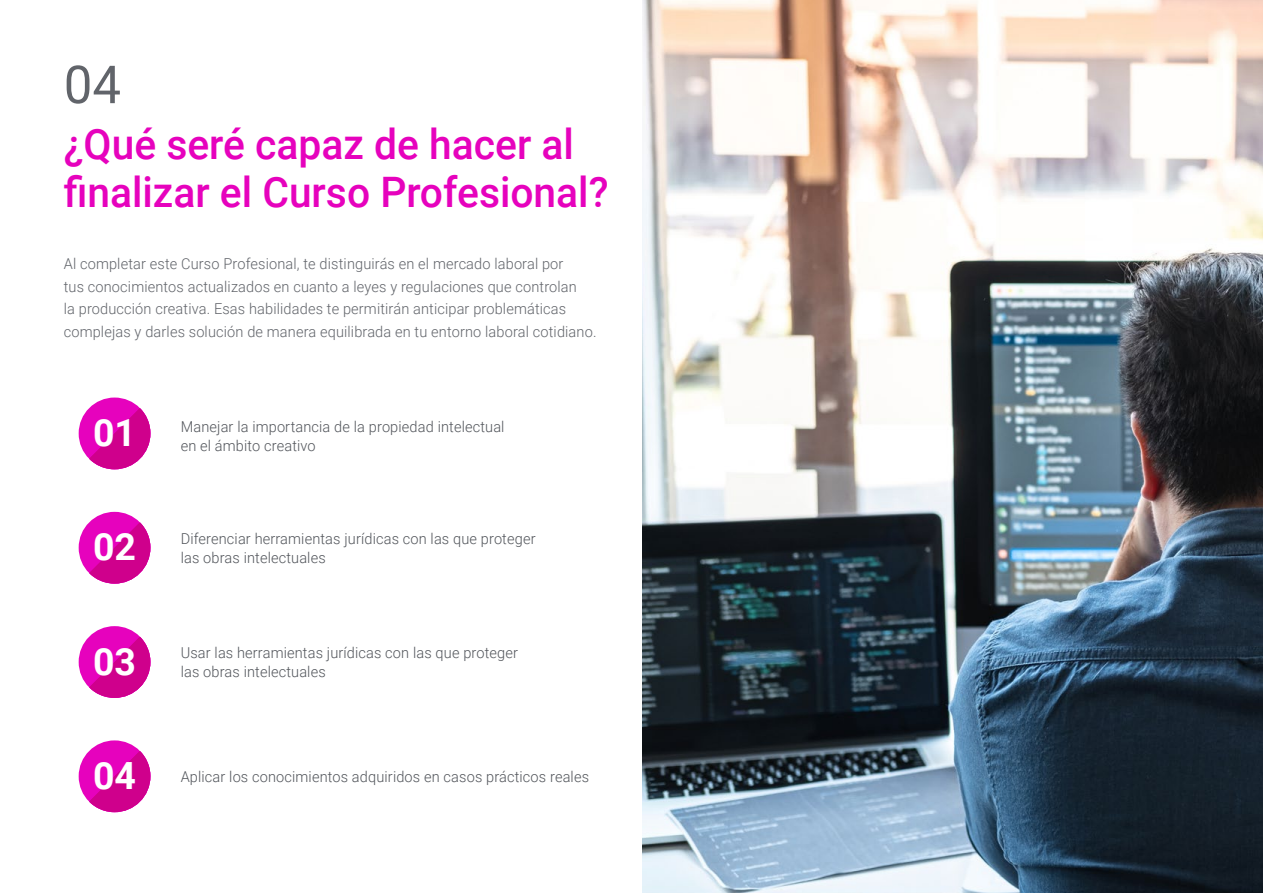
<style>
.page{position:relative;width:1263px;height:893px;background:#fff}
.page>*{position:absolute;margin:0;border:0;box-sizing:border-box;transform-origin:0 0}
.t1{font:52.5px "Roboto";color:#61646a}
.t2{font:500 42px/48px "Roboto";color:#e602bd}
.t3{font:700 37.5px "Roboto";color:#fff}
.t4{font:300 15px/22.5px "Roboto";letter-spacing:.01em;color:#61646a}
.t5{font:300 15px/19.5px "Roboto";letter-spacing:.01em;color:#52555b}
</style>
<div class="page">
<div style="left:79px;top:512px;width:71px;height:72px;background:#e602bd;border-radius:50%"></div>
<svg style="left:89px;top:522px;width:61px;height:62px"></svg>
<div style="left:79px;top:740px;width:71px;height:72px;background:#e602bd;border-radius:50%"></div>
<svg style="left:89px;top:751px;width:61px;height:61px"></svg>
<div style="left:79px;top:626px;width:71px;height:72px;background:#e602bd;border-radius:50%"></div>
<svg style="left:89px;top:637px;width:61px;height:61px"></svg>
<div style="left:79px;top:398px;width:71px;height:71px;background:#e602bd;border-radius:50%"></div>
<svg style="left:89px;top:408px;width:61px;height:61px"></svg>
<img style="left:642px;top:0;width:621px;height:893px">
<h1 class="t1" style="left:64px;top:48px;width:59px">04</h1>
<h2 class="t2" style="left:64px;top:119px;width:546px">¿Qué seré capaz de hacer al finalizar el Curso Profesional?</h2>
<p class="t4" style="left:64px;top:252px;width:534px">Al completar este Curso Profesional, te distinguirás en el mercado laboral por<br>tus conocimientos actualizados en cuanto a leyes y regulaciones que controlan<br>la producción creativa. Esas habilidades te permitirán anticipar problemáticas complejas y darles solución de manera equilibrada en tu entorno laboral cotidiano.</p>
<h3 class="t3" style="left:93px;top:407px;width:45px">01</h3>
<p class="t5" style="left:181px;top:416px;width:325px">Manejar la importancia de la propiedad intelectual</p>
<p class="t5" style="left:181px;top:436px;width:137px">en el ámbito creativo</p>
<h3 class="t3" style="left:93px;top:521px;width:45px">02</h3>
<p class="t5" style="left:181px;top:528px;width:356px">Diferenciar herramientas jurídicas con las que proteger las obras intelectuales</p>
<h3 class="t3" style="left:93px;top:635px;width:45px">03</h3>
<p class="t5" style="left:181px;top:642px;width:339px">Usar las herramientas jurídicas con las que proteger las obras intelectuales</p>
<h3 class="t3" style="left:93px;top:749px;width:45px">04</h3>
<p class="t5" style="left:181px;top:766px;width:410px">Aplicar los conocimientos adquiridos en casos prácticos reales</p>
</div>
